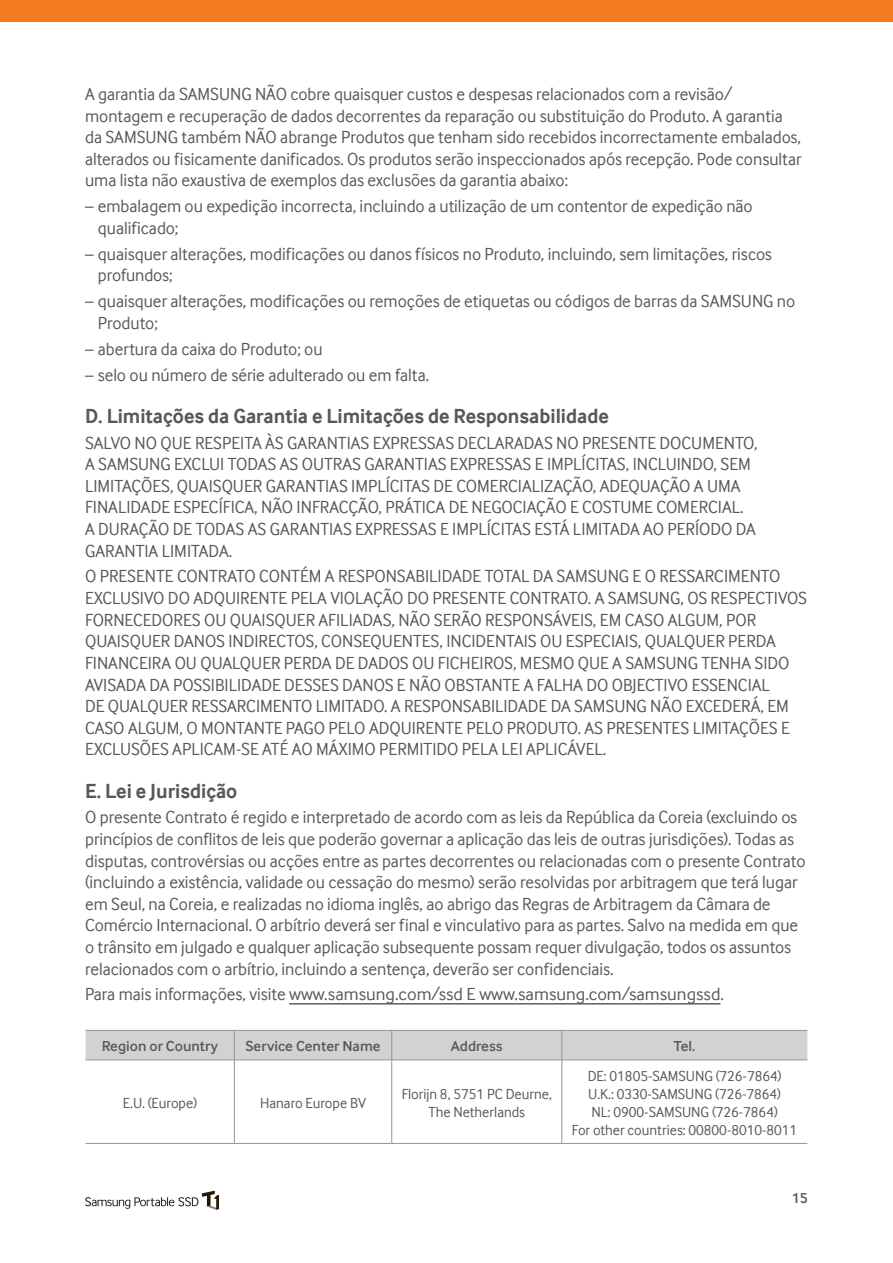
<style>
.page{position:relative;width:893px;height:1263px;background:#fff}
.page>*{position:absolute;margin:0;border:0;box-sizing:border-box;transform-origin:0 0}
.t1{font:700 21px "Samsung Inter Face";color:#57585a;scale:.95 1}
.t2{font:18px/21.6px "Samsung Inter Face";color:#57585a;scale:.95 1}
.t3{font:15px/18px "Samsung Inter Face";color:#57585a;text-align:center;scale:.95 1}
.t4{font:500 15px "Samsung Inter Face";color:#57585a}
</style>
<div class="page">
<div style="left:0;top:0;width:893px;height:21px;background:#f47b21"></div>
<svg style="left:85px;top:1191px;width:134px;height:19px"></svg>
<hr style="left:289px;top:1003px;width:431px;height:1px;background:#231f20">
<div style="left:86px;top:1031px;width:721px;height:29px;background:#d1d2d4"></div>
<hr style="left:86px;top:1030px;width:148px;height:1px;background:#939598">
<hr style="left:234px;top:1030px;width:158px;height:1px;background:#939598">
<hr style="left:234px;top:1030px;width:1px;height:30px;background:#939598">
<hr style="left:392px;top:1030px;width:170px;height:1px;background:#939598">
<hr style="left:391px;top:1030px;width:1px;height:30px;background:#939598">
<hr style="left:562px;top:1030px;width:245px;height:1px;background:#939598">
<hr style="left:562px;top:1030px;width:1px;height:30px;background:#939598">
<hr style="left:86px;top:1060px;width:148px;height:1px;background:#939598">
<hr style="left:234px;top:1060px;width:158px;height:1px;background:#939598">
<hr style="left:234px;top:1060px;width:1px;height:83px;background:#939598">
<hr style="left:392px;top:1060px;width:170px;height:1px;background:#939598">
<hr style="left:391px;top:1060px;width:1px;height:83px;background:#939598">
<hr style="left:562px;top:1060px;width:245px;height:1px;background:#939598">
<hr style="left:562px;top:1060px;width:1px;height:83px;background:#939598">
<hr style="left:86px;top:1143px;width:148px;height:1px;background:#939598">
<hr style="left:234px;top:1143px;width:158px;height:1px;background:#939598">
<hr style="left:392px;top:1143px;width:170px;height:1px;background:#939598">
<hr style="left:562px;top:1143px;width:245px;height:1px;background:#939598">
<p class="t2" style="left:85px;top:83px;width:756px">A garantia da SAMSUNG NÃO cobre quaisquer custos e despesas relacionados com a revisão/ montagem e recuperação de dados decorrentes da reparação ou substituição do Produto. A garantia da SAMSUNG também NÃO abrange Produtos que tenham sido recebidos incorrectamente embalados, alterados ou fisicamente danificados. Os produtos serão inspeccionados após recepção. Pode consultar uma lista não exaustiva de exemplos das exclusões da garantia abaixo:</p>
<p class="t2" style="left:98px;top:195px;width:691px;text-indent:-13px">– embalagem ou expedição incorrecta, incluindo a utilização de um contentor de expedição não qualificado;</p>
<p class="t2" style="left:98px;top:243px;width:711px;text-indent:-13px">– quaisquer alterações, modificações ou danos físicos no Produto, incluindo, sem limitações, riscos profundos;</p>
<p class="t2" style="left:98px;top:290px;width:736px;text-indent:-13px">– quaisquer alterações, modificações ou remoções de etiquetas ou códigos de barras da SAMSUNG no<br>Produto;</p>
<p class="t2" style="left:85px;top:338px;width:252px">– abertura da caixa do Produto; ou</p>
<p class="t2" style="left:85px;top:364px;width:364px">– selo ou número de série adulterado ou em falta.</p>
<p class="t1" style="left:85px;top:403px;width:553px">D. Limitações da Garantia e Limitações de Responsabilidade</p>
<p class="t2" style="left:85px;top:432px;width:709px">SALVO NO QUE RESPEITA ÀS GARANTIAS EXPRESSAS DECLARADAS NO PRESENTE DOCUMENTO, A SAMSUNG EXCLUI TODAS AS OUTRAS GARANTIAS EXPRESSAS E IMPLÍCITAS, INCLUINDO, SEM LIMITAÇÕES, QUAISQUER GARANTIAS IMPLÍCITAS DE COMERCIALIZAÇÃO, ADEQUAÇÃO A UMA FINALIDADE ESPECÍFICA, NÃO INFRACÇÃO, PRÁTICA DE NEGOCIAÇÃO E COSTUME COMERCIAL.<br>A DURAÇÃO DE TODAS AS GARANTIAS EXPRESSAS E IMPLÍCITAS ESTÁ LIMITADA AO PERÍODO DA GARANTIA LIMITADA.</p>
<p class="t2" style="left:85px;top:566px;width:761px">O PRESENTE CONTRATO CONTÉM A RESPONSABILIDADE TOTAL DA SAMSUNG E O RESSARCIMENTO EXCLUSIVO DO ADQUIRENTE PELA VIOLAÇÃO DO PRESENTE CONTRATO. A SAMSUNG, OS RESPECTIVOS FORNECEDORES OU QUAISQUER AFILIADAS, NÃO SERÃO RESPONSÁVEIS, EM CASO ALGUM, POR QUAISQUER DANOS INDIRECTOS, CONSEQUENTES, INCIDENTAIS OU ESPECIAIS, QUALQUER PERDA FINANCEIRA OU QUALQUER PERDA DE DADOS OU FICHEIROS, MESMO QUE A SAMSUNG TENHA SIDO AVISADA DA POSSIBILIDADE DESSES DANOS E NÃO OBSTANTE A FALHA DO OBJECTIVO ESSENCIAL<br>DE QUALQUER RESSARCIMENTO LIMITADO. A RESPONSABILIDADE DA SAMSUNG NÃO EXCEDERÁ, EM CASO ALGUM, O MONTANTE PAGO PELO ADQUIRENTE PELO PRODUTO. AS PRESENTES LIMITAÇÕES E EXCLUSÕES APLICAM-SE ATÉ AO MÁXIMO PERMITIDO PELA LEI APLICÁVEL.</p>
<p class="t1" style="left:85px;top:778px;width:162px">E. Lei e Jurisdição</p>
<p class="t2" style="left:85px;top:806px;width:760px">O presente Contrato é regido e interpretado de acordo com as leis da República da Coreia (excluindo os princípios de conflitos de leis que poderão governar a aplicação das leis de outras jurisdições). Todas as disputas, controvérsias ou acções entre as partes decorrentes ou relacionadas com o presente Contrato (incluindo a existência, validade ou cessação do mesmo) serão resolvidas por arbitragem que terá lugar em Seul, na Coreia, e realizadas no idioma inglês, ao abrigo das Regras de Arbitragem da Câmara de Comércio Internacional. O arbítrio deverá ser final e vinculativo para as partes. Salvo na medida em que o trânsito em julgado e qualquer aplicação subsequente possam requer divulgação, todos os assuntos relacionados com o arbítrio, incluindo a sentença, deverão ser confidenciais.</p>
<p class="t2" style="left:85px;top:983px;width:674px">Para mais informações, visite www.samsung.com/ssd E www.samsung.com/samsungssd.</p>
<p class="t4" style="left:102px;top:1038px;width:118px">Region or Country</p>
<p class="t4" style="left:245px;top:1038px;width:137px">Service Center Name</p>
<p class="t4" style="left:451px;top:1038px;width:53px">Address</p>
<p class="t4" style="left:674px;top:1038px;width:23px">Tel.</p>
<p class="t3" style="left:123px;top:1094px;width:80px">E.U. (Europe)</p>
<p class="t3" style="left:260px;top:1094px;width:113px">Hanaro Europe BV</p>
<p class="t3" style="left:402px;top:1085px;width:160px">Florijn 8, 5751 PC Deurne,<br>The Netherlands</p>
<p class="t3" style="left:572px;top:1067px;width:239px">DE: 01805-SAMSUNG (726-7864)<br>U.K.: 0330-SAMSUNG (726-7864)<br>NL: 0900-SAMSUNG (726-7864)<br>For other countries: 00800-8010-8011</p>
<p class="t4" style="left:792px;top:1189px;width:18px">15</p>
</div>
